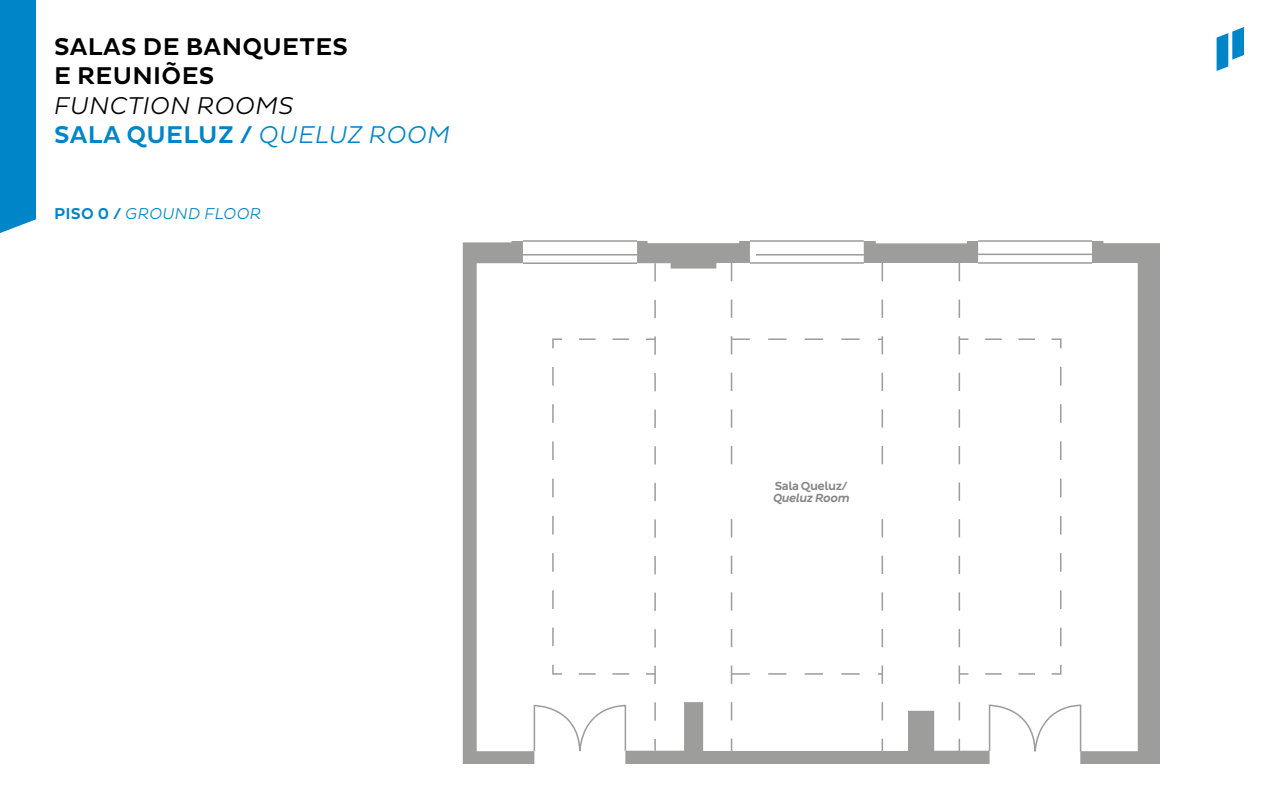
<style>
.page{position:relative;width:1280px;height:800px;background:#fff}
.page>*{position:absolute;margin:0;border:0;box-sizing:border-box;transform-origin:0 0}
.t1{font:italic 300 24.7px/29.6px "Pluto Sans";letter-spacing:.015em;color:#000}
.t2{font:500 24.7px/29.6px "Pluto Sans";letter-spacing:.015em;color:#000}
.t3{font:italic 300 16px "Pluto Sans";letter-spacing:.015em;color:#0085c8}
.t4{font:500 12px "Pluto Sans";letter-spacing:-.04em;color:#878787}
.t5{font:italic 500 12px "Pluto Sans";letter-spacing:-.04em;color:#878787}
.s1{font-weight:500;font-style:normal;color:#0085c8}
.s2{color:#0085c8}
.s3{font-weight:500;font-style:normal}
</style>
<div class="page">
<div style="left:0;top:0;width:36px;height:233px;background:#0085c8"></div>
<svg style="left:1217px;top:27px;width:27px;height:44px"></svg>
<svg style="left:463px;top:241px;width:71px;height:523px"></svg>
<svg style="left:1080px;top:241px;width:80px;height:523px"></svg>
<div style="left:625px;top:753px;width:365px;height:11px;background:#9d9d9c"></div>
<svg style="left:521px;top:240px;width:573px;height:513px"></svg>
<div style="left:715px;top:469px;width:193px;height:45px;background:#fff"></div>
<p class="t2" style="left:54px;top:32px;width:295px">SALAS DE BANQUETES<br>E REUNIÕES</p>
<p class="t1" style="left:54px;top:91px;width:397px">FUNCTION ROOMS<br><span class="s1">SALA QUELUZ /</span> <span class="s2">QUELUZ ROOM</span></p>
<p class="t3" style="left:54px;top:204px;width:209px"><span class="s3">PISO 0 /</span> GROUND FLOOR</p>
<p class="t4" style="left:775px;top:479px;width:75px">Sala Queluz/</p>
<p class="t5" style="left:773px;top:491px;width:78px">Queluz Room</p>
</div>
